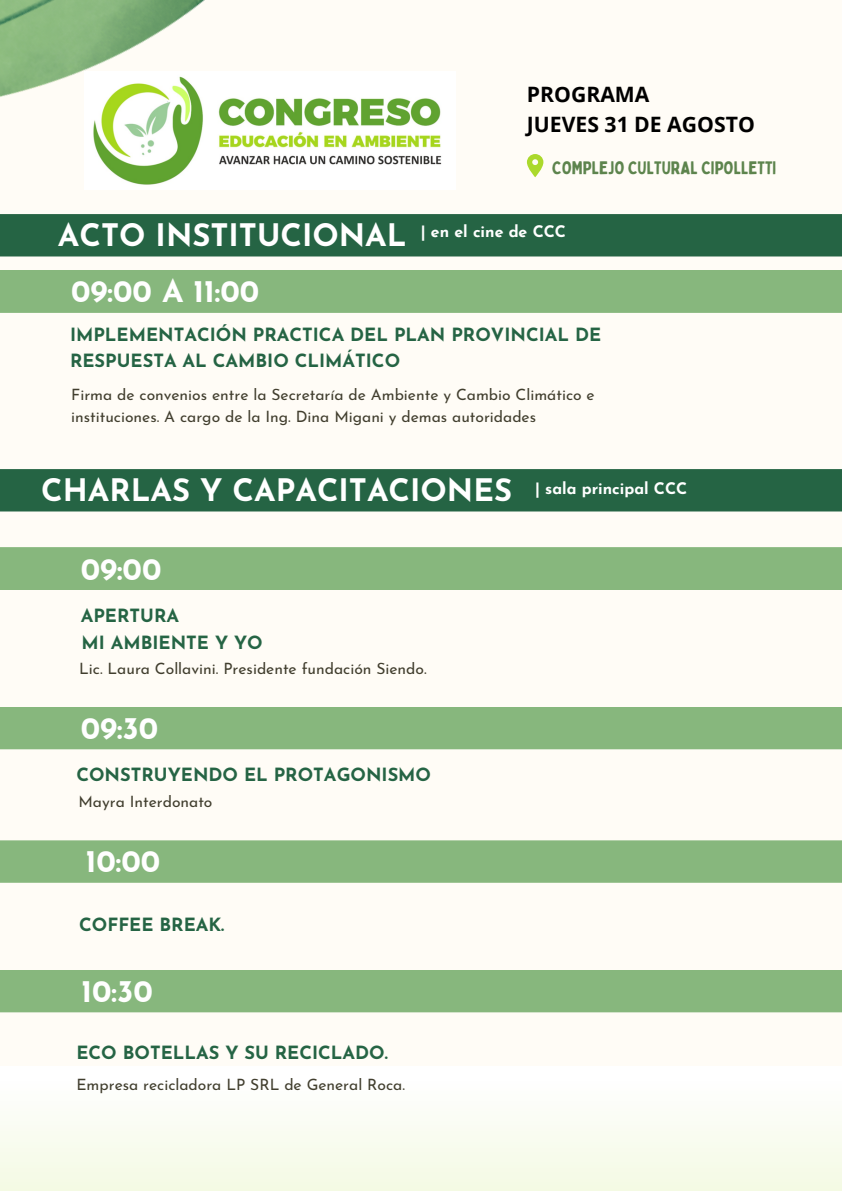
<style>
.page{position:relative;width:842px;height:1191px;background:#fff}
.page>*{position:absolute;margin:0;border:0;box-sizing:border-box;transform-origin:0 0}
.t1{font:700 31px "Josefin Sans";color:#fff}
.t2{font:700 21.2px "Open Sans";color:#000}
.t3{font:700 18.2px/25.5px "Josefin Sans";color:#256444}
.t4{font:17.9px "Bobby Jones";color:#5d844d}
.t5{font:700 16px "Josefin Sans";color:#fff}
.t6{font:15.6px/21.5px "Josefin Sans";color:#413e2e}
</style>
<div class="page">
<div style="left:0;top:0;width:842px;height:1190px;background:#fffcf6"></div>
<div style="left:0;top:1065px;width:842px;height:125px;background:#fff"></div>
<img style="left:364px;top:98px;width:78px;height:67px">
<img style="left:0;top:0;width:364px;height:257px">
<svg style="left:527px;top:154px;width:16px;height:23px"></svg>
<div style="left:0;top:547px;width:842px;height:43px;background:#87b77d"></div>
<div style="left:0;top:707px;width:842px;height:42px;background:#87b77d"></div>
<div style="left:0;top:970px;width:842px;height:42px;background:#87b77d"></div>
<div style="left:0;top:1076px;width:842px;height:114px;background:linear-gradient(to right,#f9fcf1,#f9fcf1)"></div>
<div style="left:0;top:840px;width:842px;height:42px;background:#87b77d"></div>
<div style="left:0;top:214px;width:842px;height:42px;background:#256444"></div>
<div style="left:0;top:270px;width:842px;height:43px;background:#87b77d"></div>
<div style="left:0;top:469px;width:842px;height:42px;background:#256444"></div>
<p class="t2" style="left:527px;top:80px;width:124px">PROGRAMA</p>
<p class="t2" style="left:527px;top:109px;width:229px">JUEVES 31 DE AGOSTO</p>
<p class="t4" style="left:552px;top:156px;width:225px">COMPLEJO CULTURAL CIPOLLETTI</p>
<p class="t1" style="left:58px;top:223px;width:350px">ACTO INSTITUCIONAL</p>
<p class="t5" style="left:421px;top:225px;width:147px">| en el cine de CCC</p>
<p class="t1" style="left:71px;top:279px;width:190px">09:00 A 11:00</p>
<p class="t3" style="left:70px;top:324px;width:533px">IMPLEMENTACIÓN PRACTICA DEL PLAN PROVINCIAL DE<br>RESPUESTA AL CAMBIO CLIMÁTICO</p>
<p class="t6" style="left:71px;top:385px;width:525px">Firma de convenios entre la Secretaría de Ambiente y Cambio Climático e instituciones. A cargo de la Ing. Dina Migani y demas autoridades</p>
<p class="t1" style="left:41px;top:478px;width:472px">CHARLAS Y CAPACITACIONES</p>
<p class="t5" style="left:535px;top:481px;width:154px">| sala principal CCC</p>
<p class="t1" style="left:81px;top:556px;width:82px">09:00</p>
<p class="t3" style="left:81px;top:604px;width:100px">APERTURA</p>
<p class="t3" style="left:82px;top:632px;width:183px">MI AMBIENTE Y YO</p>
<p class="t6" style="left:79px;top:659px;width:349px">Lic. Laura Collavini. Presidente fundación Siendo.</p>
<p class="t1" style="left:81px;top:715px;width:79px">09:30</p>
<p class="t3" style="left:76px;top:763px;width:356px">CONSTRUYENDO EL PROTAGONISMO</p>
<p class="t6" style="left:78px;top:792px;width:136px">Mayra Interdonato</p>
<p class="t1" style="left:86px;top:849px;width:76px">10:00</p>
<p class="t3" style="left:79px;top:913px;width:147px">COFFEE BREAK.</p>
<p class="t1" style="left:82px;top:978px;width:73px">10:30</p>
<p class="t3" style="left:76px;top:1041px;width:313px">ECO BOTELLAS Y SU RECICLADO.</p>
<p class="t6" style="left:76px;top:1075px;width:330px">Empresa recicladora LP SRL de General Roca.</p>
</div>
